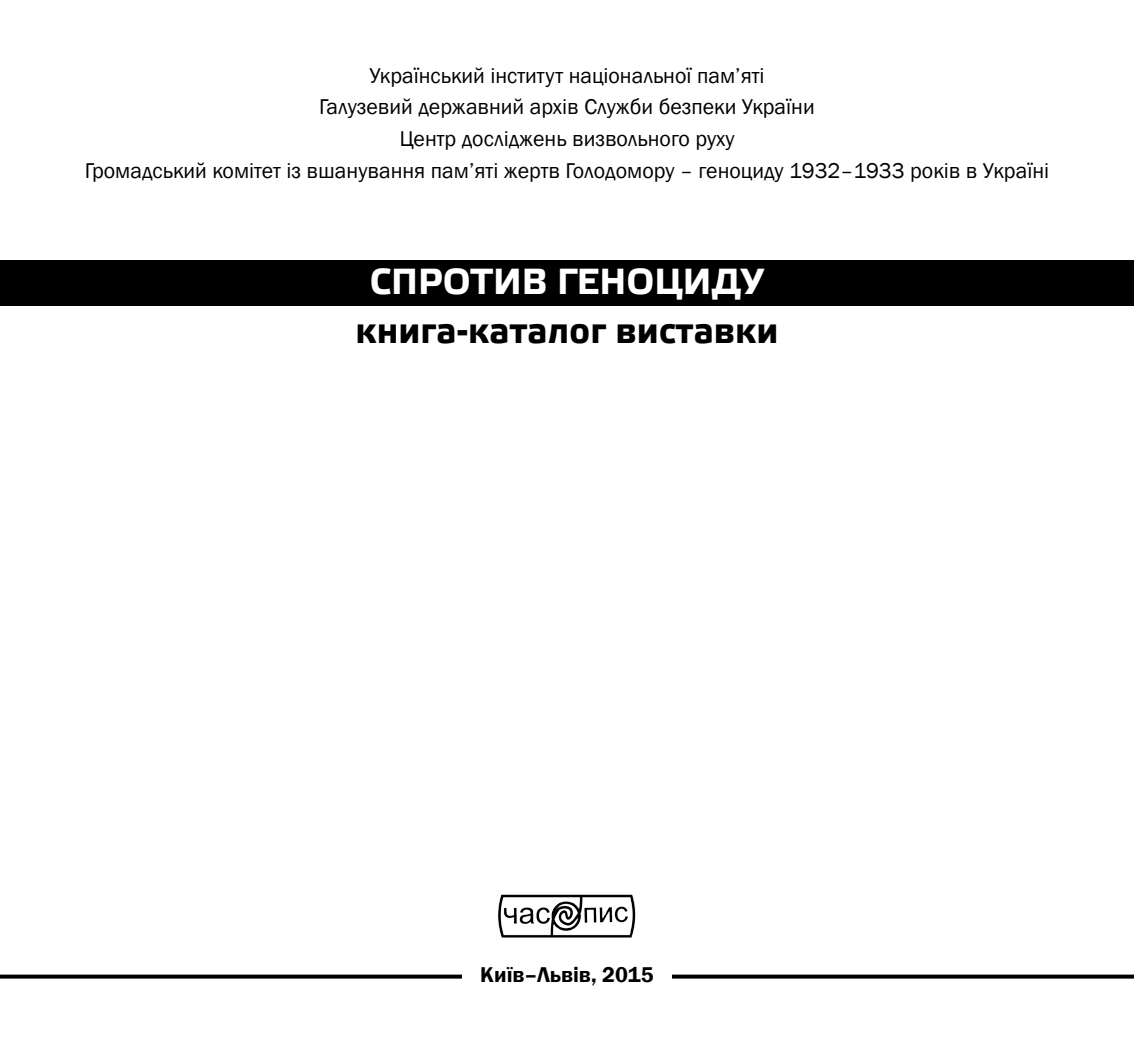
<style>
.page{position:relative;width:1134px;height:1052px;background:#fff}
.page>*{position:absolute;margin:0;border:0;box-sizing:border-box;transform-origin:0 0}
.t1{font:700 36px "Elektra Text Pro";color:#000}
.t2{font:700 36px "Elektra Text Pro";color:#fff}
.t3{font:22px/31.6px "Franklin Gothic";color:#000;text-align:center}
.t4{font:600 22px "Franklin Gothic";color:#000}
</style>
<div class="page">
<div style="left:0;top:260px;width:1134px;height:45px;background:#000"></div>
<svg style="left:0;top:974px;width:462px;height:4px;background:#262626"></svg>
<svg style="left:672px;top:974px;width:462px;height:4px;background:#262626"></svg>
<img style="left:498px;top:894px;width:138px;height:44px">
<p class="t3" style="left:85px;top:60px;width:966px">Український інститут національної пам’яті<br>Галузевий державний архів Служби безпеки України<br>Центр досліджень визвольного руху<br>Громадський комітет із вшанування пам’яті жертв Голодомору – геноциду 1932–1933 років в Україні</p>
<h1 class="t2" style="left:370px;top:262px;width:396px">СПРОТИВ ГЕНОЦИДУ</h1>
<h1 class="t1" style="left:355px;top:310px;width:424px">книга-каталог виставки</h1>
<p class="t4" style="left:480px;top:961px;width:175px">Київ–Львів, 2015</p>
</div>
